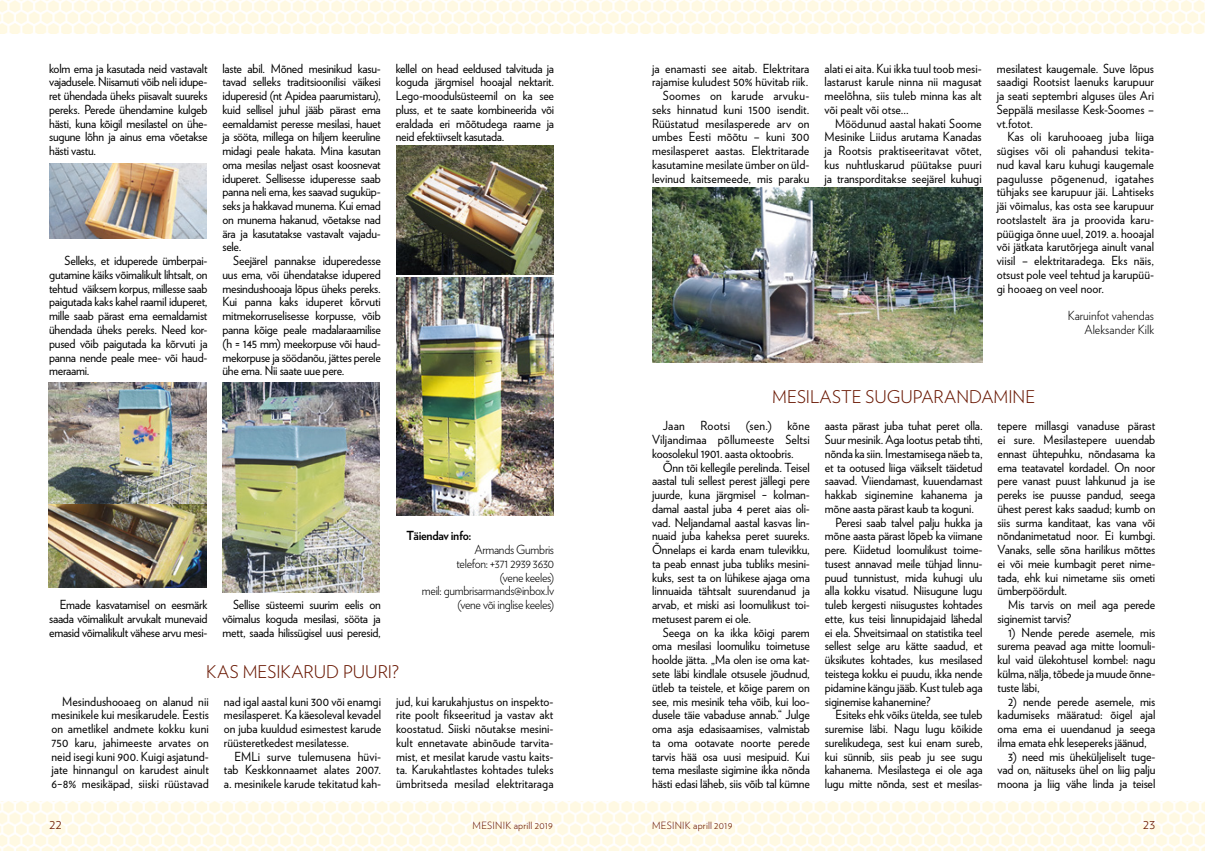
<style>
.page{position:relative;width:1205px;height:851px;background:#fff}
.page>*{position:absolute;margin:0;border:0;box-sizing:border-box;transform-origin:0 0}
.t1{font:300 17.5px "Verlag";color:#681600}
.t2{font:300 13.75px "Verlag";color:#681600}
.t3{font:12.5px/13.8px "Verlag";letter-spacing:-.01em;color:#000;text-align:justify;scale:.95 1}
.t4{font:300 12.5px/13.8px "Verlag";letter-spacing:-.025em;color:#000;text-align:right;scale:.95 1}
.t5{font:300 12.5px/13.8px "Verlag";color:#000;text-align:right;scale:.95 1}
.t6{font:700 12.5px "Verlag";letter-spacing:-.025em;color:#000;scale:.95 1}
.t7{font:300 10px "Verlag";letter-spacing:.02em;color:#681600}
</style>
<div class="page">
<img style="left:0;top:0;width:1205px;height:33px">
<img style="left:0;top:801px;width:1205px;height:49px">
<img style="left:49px;top:504px;width:157px;height:83px">
<img style="left:222px;top:382px;width:157px;height:210px">
<img style="left:397px;top:145px;width:156px;height:129px">
<img style="left:396px;top:277px;width:157px;height:238px">
<img style="left:652px;top:188px;width:330px;height:174px">
<img style="left:49px;top:382px;width:157px;height:122px">
<img style="left:49px;top:163px;width:158px;height:76px">
<p class="t3" style="left:49px;top:61px;width:168px">kolm ema ja kasutada neid vastavalt vajadusele. Niisamuti võib neli idupe&shy;ret ühendada üheks piisavalt suureks pereks. Perede ühendamine kulgeb hästi, kuna kõigil mesilastel on ühe&shy;sugune lõhn ja ainus ema võetakse hästi vastu.</p>
<p class="t3" style="left:49px;top:253px;width:168px;text-indent:15px">Selleks, et iduperede ümberpai&shy;gutamine käiks võimalikult lihtsalt, on tehtud väiksem korpus, millesse saab paigutada kaks kahel raamil iduperet, mille saab pärast ema eemaldamist ühendada üheks pereks. Need kor&shy;pused võib paigutada ka kõrvuti ja panna nende peale mee- või haud&shy;meraami.</p>
<p class="t3" style="left:222px;top:61px;width:168px">laste abil. Mõned mesinikud kasu&shy;tavad selleks traditsioonilisi väikesi iduperesid (nt Apidea paarumistaru), kuid sellisel juhul jääb pärast ema eemaldamist peresse mesilasi, hauet ja sööta, millega on hiljem keeruline midagi peale hakata. Mina kasutan oma mesilas neljast osast koosnevat iduperet. Sellisesse iduperesse saab panna neli ema, kes saavad suguküp&shy;seks ja hakkavad munema. Kui emad on munema hakanud, võetakse nad ära ja kasutatakse vastavalt vajadu&shy;sele.</p>
<p class="t3" style="left:222px;top:253px;width:168px;text-indent:11px">Seejärel pannakse iduperedesse uus ema, või ühendatakse idupered mesindushooaja lõpus üheks pereks.<br>Kui panna kaks iduperet kõrvuti mitmekorruselisesse korpusse, võib panna kõige peale madalaraamilise (h = 145 mm) meekorpuse või haud&shy;mekorpuse ja söödanõu, jättes perele ühe ema. Nii saate uue pere.</p>
<p class="t3" style="left:396px;top:61px;width:168px">kellel on head eeldused talvituda ja koguda järgmisel hooajal nektarit.<br>Lego-moodulsüsteemil on ka see pluss, et te saate kombineerida või eraldada eri mõõtudega raame ja neid efektiivselt kasutada.</p>
<p class="t3" style="left:49px;top:597px;width:168px;text-indent:11px">Emade kasvatamisel on eesmärk saada võimalikult arvukalt munevaid emasid võimalikult vähese arvu mesi-</p>
<p class="t3" style="left:222px;top:597px;width:168px;text-indent:11px">Sellise süsteemi suurim eelis on võimalus koguda mesilasi, sööta ja mett, saada hilissügisel uusi peresid,</p>
<p class="t6" style="left:406px;top:526px;width:70px">Täiendav info:</p>
<p class="t4" style="left:422px;top:542px;width:141px">Armands Gumbris<br>telefon: +371 2939 3630<br>(vene keeles)<br>meil: gumbrisarmands@inbox.lv (vene või inglise keeles)</p>
<h1 class="t1" style="left:206px;top:658px;width:194px">KAS MESIKARUD PUURI?</h1>
<p class="t3" style="left:52px;top:693px;width:167px;text-indent:11px">Mesindushooaeg on alanud nii mesinikele kui mesikarudele. Eestis on ametlikel andmete kokku kuni 750 karu, jahimeeste arvates on neid isegi kuni 900. Kuigi asjatund&shy;jate hinnangul on karudest ainult 6−8% mesikäpad, siiski rüüstavad</p>
<p class="t3" style="left:224px;top:693px;width:167px">nad igal aastal kuni 300 või enamgi mesilasperet. Ka käesoleval kevadel on juba kuuldud esimestest karude rüüsteretkedest mesilatesse.</p>
<p class="t3" style="left:396px;top:693px;width:167px">jud, kui karukahjustus on inspekto&shy;rite poolt fikseeritud ja vastav akt koostatud. Siiski nõutakse mesini&shy;kult ennetavate abinõude tarvita&shy;mist, et mesilat karude vastu kaits&shy;ta. Karukahtlastes kohtades tuleks ümbritseda mesilad elektritaraga</p>
<p class="t3" style="left:224px;top:748px;width:167px;text-indent:11px">EMLi surve tulemusena hüvi&shy;tab Keskkonnaamet alates 2007. a. mesinikele karude tekitatud kah-</p>
<p class="t3" style="left:652px;top:61px;width:167px;text-align:right">ja enamasti see aitab. Elektritara rajamise kuludest 50% hüvitab riik.<br>Soomes on karude arvuku&shy;seks hinnatud kuni 1500 isendit.<br>Rüüstatud mesilasperede arv on umbes Eesti mõõtu – kuni 300 mesilasperet aastas. Elektritarade kasutamine mesilate ümber on üld&shy;levinud kaitsemeede, mis paraku</p>
<p class="t3" style="left:824px;top:61px;width:167px">alati ei aita. Kui ikka tuul toob mesi&shy;lastarust karule ninna nii magusat meelõhna, siis tuleb minna kas alt või pealt või otse...</p>
<p class="t3" style="left:824px;top:116px;width:167px;text-indent:11px">Möödunud aastal hakati Soome Mesinike Liidus arutama Kanadas ja Rootsis praktiseeritavat võtet, kus nuhtluskarud püütakse puuri ja transporditakse seejärel kuhugi</p>
<p class="t3" style="left:997px;top:61px;width:167px">mesilatest kaugemale. Suve lõpus saadigi Rootsist laenuks karupuur ja seati septembri alguses üles Ari Seppälä mesilasse Kesk-Soomes – vt.fotot.</p>
<p class="t3" style="left:997px;top:129px;width:167px;text-indent:11px">Kas oli karuhooaeg juba liiga sügises või oli pahandusi tekita&shy;nud kaval karu kuhugi kaugemale pagulusse põgenenud, igatahes tühjaks see karupuur jäi. Lahtiseks jäi võimalus, kas osta see karupuur rootslastelt ära ja proovida karu&shy;püügiga õnne uuel, 2019. a. hooajal või jätkata karutõrjega ainult vanal viisil – elektritaradega. Eks näis, otsust pole veel tehtud ja karupüü&shy;gi hooaeg on veel noor.</p>
<p class="t5" style="left:1068px;top:308px;width:92px">Karuinfot vahendas<br>Aleksander Kilk</p>
<h1 class="t1" style="left:772px;top:383px;width:265px">MESILASTE SUGUPARANDAMINE</h1>
<p class="t3" style="left:652px;top:418px;width:168px;text-indent:11px">Jaan Rootsi (sen.) kõne Viljandimaa põllumeeste Seltsi koosolekul 1901. aasta oktoobris.</p>
<p class="t3" style="left:652px;top:459px;width:168px;text-indent:11px">Õnn tõi kellegile perelinda. Teisel aastal tuli sellest perest jällegi pere juurde, kuna järgmisel − kolman&shy;damal aastal juba 4 peret aias oli&shy;vad. Neljandamal aastal kasvas lin&shy;nuaid juba kaheksa peret suureks.<br>Õnnelaps ei karda enam tulevikku, ta peab ennast juba tubliks mesini&shy;kuks, sest ta on lühikese ajaga oma linnuaida tähtsalt suurendanud ja arvab, et miski asi loomulikust toi&shy;metusest parem ei ole.</p>
<p class="t3" style="left:652px;top:624px;width:168px;text-indent:11px">Seega on ka ikka kõigi parem oma mesilasi loomuliku toimetuse hoolde jätta. „Ma olen ise oma kat&shy;sete läbi kindlale otsusele jõudnud, ütleb ta teistele, et kõige parem on see, mis mesinik teha võib, kui loo&shy;dusele täie vabaduse annab.“ Julge oma asja edasisaamises, valmistab ta oma ootavate noorte perede tarvis hää osa uusi mesipuid. Kui tema mesilaste sigimine ikka nõnda hästi edasi läheb, siis võib tal kümne</p>
<p class="t3" style="left:825px;top:418px;width:167px">aasta pärast juba tuhat peret olla.</p>
<p class="t3" style="left:825px;top:432px;width:168px">Suur mesinik. Aga lootus petab tihti,</p>
<p class="t3" style="left:825px;top:446px;width:168px">nõnda ka siin. Imestamisega näeb ta,</p>
<p class="t3" style="left:825px;top:459px;width:168px">et ta ootused liiga väikselt täidetud</p>
<p class="t3" style="left:825px;top:473px;width:168px">saavad. Viiendamast, kuuendamast</p>
<p class="t3" style="left:825px;top:487px;width:167px">hakkab siginemine kahanema ja</p>
<p class="t3" style="left:825px;top:501px;width:158px">mõne aasta pärast kaub ta koguni.</p>
<p class="t3" style="left:835px;top:514px;width:156px">Peresi saab talvel palju hukka ja</p>
<p class="t3" style="left:825px;top:528px;width:168px">mõne aasta pärast lõpeb ka viimane</p>
<p class="t3" style="left:825px;top:542px;width:168px">pere. Kiidetud loomulikust toime-</p>
<p class="t3" style="left:825px;top:556px;width:168px">tusest annavad meile tühjad linnu-</p>
<p class="t3" style="left:825px;top:569px;width:168px">puud tunnistust, mida kuhugi ulu</p>
<p class="t3" style="left:825px;top:583px;width:168px">alla kokku visatud. Niisugune lugu</p>
<p class="t3" style="left:825px;top:597px;width:168px">tuleb kergesti niisugustes kohtades</p>
<p class="t3" style="left:825px;top:611px;width:168px">ette, kus teisi linnupidajaid lähedal</p>
<p class="t3" style="left:825px;top:624px;width:167px">ei ela. Shveitsimaal on statistika teel</p>
<p class="t3" style="left:825px;top:638px;width:167px">sellest selge aru kätte saadud, et</p>
<p class="t3" style="left:825px;top:652px;width:168px">üksikutes kohtades, kus mesilased</p>
<p class="t3" style="left:825px;top:666px;width:167px">teistega kokku ei puudu, ikka nende</p>
<p class="t3" style="left:825px;top:679px;width:168px">pidamine kängu jääb. Kust tuleb aga</p>
<p class="t3" style="left:825px;top:693px;width:113px">siginemise kahanemine?</p>
<p class="t3" style="left:835px;top:707px;width:156px">Esiteks ehk võiks ütelda, see tuleb</p>
<p class="t3" style="left:825px;top:721px;width:168px">suremise läbi. Nagu lugu kõikide</p>
<p class="t3" style="left:825px;top:734px;width:168px">surelikudega, sest kui enam sureb,</p>
<p class="t3" style="left:825px;top:748px;width:167px">kui sünnib, siis peab ju see sugu</p>
<p class="t3" style="left:825px;top:762px;width:168px">kahanema. Mesilastega ei ole aga</p>
<p class="t3" style="left:825px;top:776px;width:168px">lugu mitte nõnda, sest et mesilas-</p>
<p class="t3" style="left:997px;top:418px;width:168px">tepere millasgi vanaduse pärast ei sure. Mesilastepere uuendab ennast ühtepuhku, nõndasama ka ema teatavatel kordadel. On noor pere vanast puust lahkunud ja ise pereks ise puusse pandud, seega ühest perest kaks saadud; kumb on siis surma kanditaat, kas vana või nõndanimetatud noor. Ei kumbgi.<br>Vanaks, selle sõna harilikus mõttes ei või meie kumbagit peret nime&shy;tada, ehk kui nimetame siis ometi ümberpöördult.</p>
<p class="t3" style="left:997px;top:597px;width:167px;text-indent:11px">Mis tarvis on meil aga perede siginemist tarvis?</p>
<p class="t3" style="left:997px;top:624px;width:168px;text-indent:11px">1) Nende perede asemele, mis surema peavad aga mitte loomuli&shy;kul vaid ülekohtusel kombel: nagu külma, nälja, tõbede ja muude õnne&shy;tuste läbi,</p>
<p class="t3" style="left:997px;top:693px;width:168px;text-indent:11px">2) nende perede asemele, mis kadumiseks määratud: õigel ajal oma ema ei uuendanud ja seega ilma emata ehk lesepereks jäänud,</p>
<p class="t3" style="left:997px;top:748px;width:168px;text-indent:11px">3) need mis üheküljeliselt tuge&shy;vad on, näituseks ühel on liig palju moona ja liig vähe linda ja teisel</p>
<p class="t2" style="left:50px;top:814px;width:14px">22</p>
<p class="t7" style="left:473px;top:818px;width:82px">MESINIK aprill 2019</p>
<p class="t7" style="left:652px;top:818px;width:82px">MESINIK aprill 2019</p>
<p class="t2" style="left:1143px;top:814px;width:14px">23</p>
</div>
